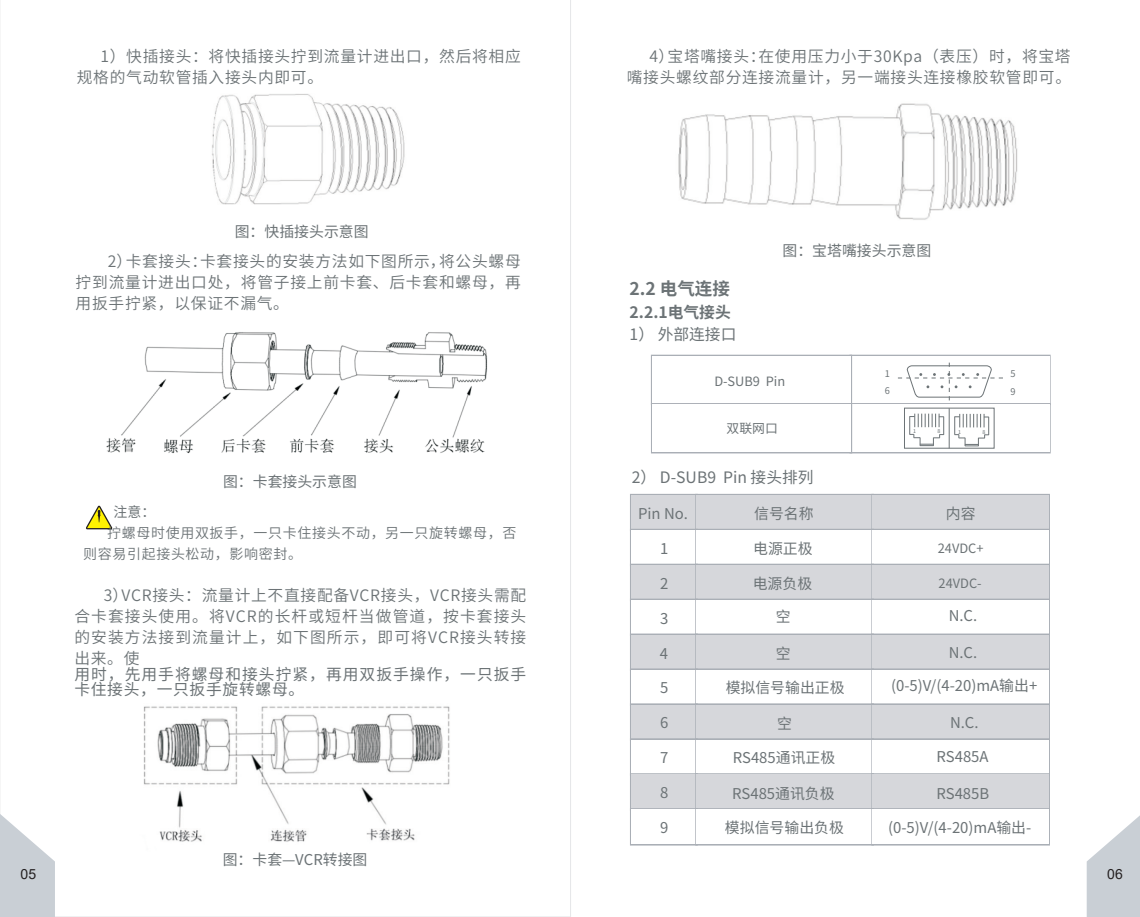
<style>
.page{position:relative;width:1140px;height:917px;background:#fff}
.page>*{position:absolute;margin:0;border:0;box-sizing:border-box;transform-origin:0 0}
.t1{font:700 17.5px "Source Han Sans CN";color:#6c7376}
.t2{font:15.75px/21px "Source Han Sans CN";letter-spacing:.045em;color:#6c7376;text-align:justify}
.t3{font:15.75px/15.8px "Source Han Sans CN";letter-spacing:.065em;color:#6c7376}
.t4{font:15.75px "Source Han Sans CN";color:#6c7376}
.t5{font:700 15.75px "Source Han Sans CN";color:#6c7376}
.t6{font:15.75px "Source Han Sans CN";letter-spacing:.045em;color:#6c7376}
.t7{font:14.88px "Source Han Sans CN";color:#6c7376}
.t8{font:14px/21px "Source Han Sans CN";letter-spacing:.045em;color:#6c7376}
.t9{font:14px "Arial";color:#231f20}
.t10{font:14px "Source Han Sans CN";color:#6c7376}
.t11{font:12.78px "Source Han Sans CN";color:#6c7376}
.t12{font:9.28px/17px "Source Han Sans CN";color:#6c7376}
.t13{font:5.25px "Source Han Sans CN";color:#6c7376}
</style>
<div class="page">
<img style="left:212px;top:94px;width:193px;height:111px">
<svg style="left:0;top:814px;width:55px;height:103px"></svg>
<svg style="left:1086px;top:816px;width:53px;height:101px"></svg>
<svg style="left:86px;top:505px;width:27px;height:25px"></svg>
<img style="left:106px;top:332px;width:382px;height:122px">
<img style="left:678px;top:103px;width:340px;height:117px">
<img style="left:143px;top:706px;width:307px;height:136px">
<div style="left:849px;top:355px;width:201px;height:50px;border:3px solid #aaafb6"></div>
<div style="left:850px;top:356px;width:199px;height:48px;background:#fff"></div>
<div style="left:650px;top:355px;width:202px;height:50px;border:3px solid #aaafb6"></div>
<div style="left:652px;top:356px;width:198px;height:48px;background:#fff"></div>
<svg style="left:898px;top:362px;width:105px;height:38px"></svg>
<div style="left:849px;top:403px;width:201px;height:50px;border:3px solid #aaafb6"></div>
<div style="left:850px;top:404px;width:199px;height:48px;background:#fff"></div>
<div style="left:651px;top:403px;width:201px;height:50px;border:3px solid #aaafb6"></div>
<div style="left:652px;top:404px;width:198px;height:48px;background:#fff"></div>
<div style="left:903px;top:408px;width:91px;height:41px;border:1px solid #6c7376"></div>
<hr style="left:948px;top:408px;width:1px;height:40px;background:#6c7376">
<svg style="left:909px;top:414px;width:35px;height:32px"></svg>
<svg style="left:954px;top:414px;width:35px;height:33px"></svg>
<div style="left:630px;top:494px;width:67px;height:37px;border:2px solid #aaafb6"></div>
<div style="left:631px;top:495px;width:65px;height:35px;background:#d6d7db"></div>
<div style="left:695px;top:494px;width:178px;height:37px;border:2px solid #aaafb6"></div>
<div style="left:696px;top:495px;width:176px;height:35px;background:#d6d7db"></div>
<div style="left:871px;top:494px;width:178px;height:37px;border:2px solid #aaafb6"></div>
<div style="left:872px;top:495px;width:176px;height:35px;background:#d6d7db"></div>
<div style="left:630px;top:529px;width:67px;height:37px;border:2px solid #aaafb6"></div>
<div style="left:631px;top:530px;width:65px;height:35px;background:#fff"></div>
<div style="left:695px;top:529px;width:178px;height:37px;border:2px solid #aaafb6"></div>
<div style="left:696px;top:530px;width:176px;height:35px;background:#fff"></div>
<div style="left:871px;top:529px;width:178px;height:37px;border:2px solid #aaafb6"></div>
<div style="left:872px;top:530px;width:176px;height:35px;background:#fff"></div>
<div style="left:630px;top:564px;width:67px;height:37px;border:2px solid #aaafb6"></div>
<div style="left:631px;top:565px;width:65px;height:35px;background:#d6d7db"></div>
<div style="left:695px;top:564px;width:178px;height:37px;border:2px solid #aaafb6"></div>
<div style="left:696px;top:565px;width:176px;height:35px;background:#d6d7db"></div>
<div style="left:871px;top:564px;width:178px;height:37px;border:2px solid #aaafb6"></div>
<div style="left:872px;top:565px;width:176px;height:35px;background:#d6d7db"></div>
<div style="left:630px;top:599px;width:67px;height:37px;border:2px solid #aaafb6"></div>
<div style="left:631px;top:600px;width:65px;height:35px;background:#fff"></div>
<div style="left:695px;top:599px;width:178px;height:37px;border:2px solid #aaafb6"></div>
<div style="left:696px;top:600px;width:176px;height:35px;background:#fff"></div>
<div style="left:871px;top:599px;width:178px;height:37px;border:2px solid #aaafb6"></div>
<div style="left:872px;top:600px;width:176px;height:35px;background:#fff"></div>
<div style="left:630px;top:634px;width:67px;height:37px;border:2px solid #aaafb6"></div>
<div style="left:631px;top:635px;width:65px;height:35px;background:#d6d7db"></div>
<div style="left:695px;top:634px;width:178px;height:37px;border:2px solid #aaafb6"></div>
<div style="left:696px;top:635px;width:176px;height:35px;background:#d6d7db"></div>
<div style="left:871px;top:634px;width:178px;height:37px;border:2px solid #aaafb6"></div>
<div style="left:872px;top:635px;width:176px;height:35px;background:#d6d7db"></div>
<div style="left:630px;top:668px;width:67px;height:38px;border:2px solid #aaafb6"></div>
<div style="left:631px;top:670px;width:65px;height:35px;background:#fff"></div>
<div style="left:695px;top:668px;width:178px;height:38px;border:2px solid #aaafb6"></div>
<div style="left:696px;top:670px;width:176px;height:35px;background:#fff"></div>
<div style="left:871px;top:668px;width:178px;height:38px;border:2px solid #aaafb6"></div>
<div style="left:872px;top:670px;width:176px;height:35px;background:#fff"></div>
<div style="left:630px;top:703px;width:67px;height:38px;border:2px solid #aaafb6"></div>
<div style="left:631px;top:705px;width:65px;height:35px;background:#d6d7db"></div>
<div style="left:695px;top:703px;width:178px;height:38px;border:2px solid #aaafb6"></div>
<div style="left:696px;top:705px;width:176px;height:35px;background:#d6d7db"></div>
<div style="left:871px;top:703px;width:178px;height:38px;border:2px solid #aaafb6"></div>
<div style="left:872px;top:705px;width:176px;height:35px;background:#d6d7db"></div>
<div style="left:630px;top:738px;width:67px;height:38px;border:2px solid #aaafb6"></div>
<div style="left:631px;top:740px;width:65px;height:34px;background:#fff"></div>
<div style="left:695px;top:738px;width:178px;height:38px;border:2px solid #aaafb6"></div>
<div style="left:696px;top:740px;width:176px;height:34px;background:#fff"></div>
<div style="left:871px;top:738px;width:178px;height:38px;border:2px solid #aaafb6"></div>
<div style="left:872px;top:740px;width:176px;height:34px;background:#fff"></div>
<div style="left:630px;top:773px;width:67px;height:38px;border:2px solid #aaafb6"></div>
<div style="left:631px;top:774px;width:65px;height:35px;background:#d6d7db"></div>
<div style="left:695px;top:773px;width:178px;height:38px;border:2px solid #aaafb6"></div>
<div style="left:696px;top:774px;width:176px;height:35px;background:#d6d7db"></div>
<div style="left:871px;top:773px;width:178px;height:38px;border:2px solid #aaafb6"></div>
<div style="left:872px;top:774px;width:176px;height:35px;background:#d6d7db"></div>
<div style="left:630px;top:808px;width:67px;height:38px;border:2px solid #aaafb6"></div>
<div style="left:631px;top:809px;width:65px;height:35px;background:#fff"></div>
<div style="left:695px;top:808px;width:178px;height:38px;border:2px solid #aaafb6"></div>
<div style="left:696px;top:809px;width:176px;height:35px;background:#fff"></div>
<div style="left:871px;top:808px;width:178px;height:38px;border:2px solid #aaafb6"></div>
<div style="left:872px;top:809px;width:176px;height:35px;background:#fff"></div>
<p class="t2" style="left:77px;top:46px;width:445px;text-indent:24px">1）快插接头：将快插接头拧到流量计进出口，然后将相应规格的气动软管插入接头内即可。</p>
<p class="t7" style="left:235px;top:224px;width:135px">图：快插接头示意图</p>
<p class="t2" style="left:76px;top:251px;width:446px;text-indent:32px">2）卡套接头：卡套接头的安装方法如下图所示，将公头螺母拧到流量计进出口处，将管子接上前卡套、后卡套和螺母，再用扳手拧紧，以保证不漏气。</p>
<p class="t10" style="left:113px;top:503px;width:43px">注意：</p>
<p class="t7" style="left:223px;top:473px;width:135px">图：卡套接头示意图</p>
<p class="t8" style="left:83px;top:523px;width:434px;text-indent:24px">拧螺母时使用双扳手，一只卡住接头不动，另一只旋转螺母，否则容易引起接头松动，影响密封。</p>
<p class="t2" style="left:74px;top:585px;width:453px;text-indent:29px">3）VCR接头：流量计上不直接配备VCR接头，VCR接头需配合卡套接头使用。将VCR的长杆或短杆当做管道，按卡套接头的安装方法接到流量计上，如下图所示，即可将VCR接头转接出来。使</p>
<p class="t3" style="left:74px;top:666px;width:453px">用时，先用手将螺母和接头拧紧，再用双扳手操作，一只扳手卡住接头，一只扳手旋转螺母。</p>
<p class="t7" style="left:223px;top:851px;width:146px">图：卡套—VCR转接图</p>
<p class="t2" style="left:626px;top:46px;width:446px;text-align:right">4）宝塔嘴接头：在使用压力小于30Kpa（表压）时，将宝塔<br>嘴接头螺纹部分连接流量计，另一端接头连接橡胶软管即可。</p>
<p class="t1" style="left:629px;top:279px;width:102px">2.2 电气连接</p>
<p class="t5" style="left:629px;top:304px;width:103px">2.2.1电气接头</p>
<p class="t6" style="left:629px;top:326px;width:108px">1） 外部连接口</p>
<p class="t7" style="left:782px;top:242px;width:150px">图：宝塔嘴接头示意图</p>
<p class="t11" style="left:714px;top:374px;width:72px">D-SUB9 Pin</p>
<p class="t12" style="left:884px;top:365px;width:7px">1<br>6</p>
<p class="t12" style="left:1010px;top:365px;width:7px;line-height:17.5px">5<br>9</p>
<p class="t11" style="left:726px;top:422px;width:53px">双联网口</p>
<p class="t13" style="left:913px;top:429px;width:4px">1</p>
<p class="t13" style="left:937px;top:429px;width:4px">8</p>
<p class="t13" style="left:958px;top:429px;width:4px">1</p>
<p class="t13" style="left:982px;top:429px;width:4px">8</p>
<p class="t4" style="left:632px;top:469px;width:183px">2） D-SUB9 Pin 接头排列</p>
<p class="t7" style="left:638px;top:505px;width:51px">Pin No.</p>
<p class="t7" style="left:754px;top:505px;width:61px">信号名称</p>
<p class="t7" style="left:945px;top:505px;width:31px">内容</p>
<p class="t7" style="left:660px;top:540px;width:10px">1</p>
<p class="t7" style="left:660px;top:575px;width:10px">2</p>
<p class="t7" style="left:660px;top:610px;width:10px">3</p>
<p class="t7" style="left:660px;top:645px;width:10px">4</p>
<p class="t7" style="left:660px;top:680px;width:10px">5</p>
<p class="t7" style="left:660px;top:715px;width:10px">6</p>
<p class="t7" style="left:732px;top:750px;width:104px">RS485通讯正极</p>
<p class="t7" style="left:732px;top:785px;width:104px">RS485通讯负极</p>
<p class="t7" style="left:753px;top:540px;width:61px">电源正极</p>
<p class="t11" style="left:937px;top:541px;width:47px">24VDC+</p>
<p class="t7" style="left:752px;top:575px;width:61px">电源负极</p>
<p class="t11" style="left:938px;top:576px;width:45px">24VDC-</p>
<p class="t7" style="left:775px;top:608px;width:16px">空</p>
<p class="t7" style="left:948px;top:608px;width:30px">N.C.</p>
<p class="t7" style="left:775px;top:645px;width:16px">空</p>
<p class="t7" style="left:948px;top:644px;width:30px">N.C.</p>
<p class="t7" style="left:725px;top:679px;width:120px">模拟信号输出正极</p>
<p class="t7" style="left:890px;top:678px;width:148px">(0-5)V/(4-20)mA输出+</p>
<p class="t7" style="left:777px;top:715px;width:16px">空</p>
<p class="t7" style="left:949px;top:714px;width:30px">N.C.</p>
<p class="t7" style="left:936px;top:748px;width:53px">RS485A</p>
<p class="t7" style="left:936px;top:785px;width:54px">RS485B</p>
<p class="t7" style="left:660px;top:750px;width:10px">7</p>
<p class="t7" style="left:660px;top:784px;width:10px">8</p>
<p class="t7" style="left:660px;top:819px;width:10px">9</p>
<p class="t7" style="left:724px;top:819px;width:120px">模拟信号输出负极</p>
<p class="t7" style="left:888px;top:819px;width:145px">(0-5)V/(4-20)mA输出-</p>
<p class="t9" style="left:21px;top:864px;width:17px">05</p>
<p class="t9" style="left:1107px;top:864px;width:17px">06</p>
</div>
